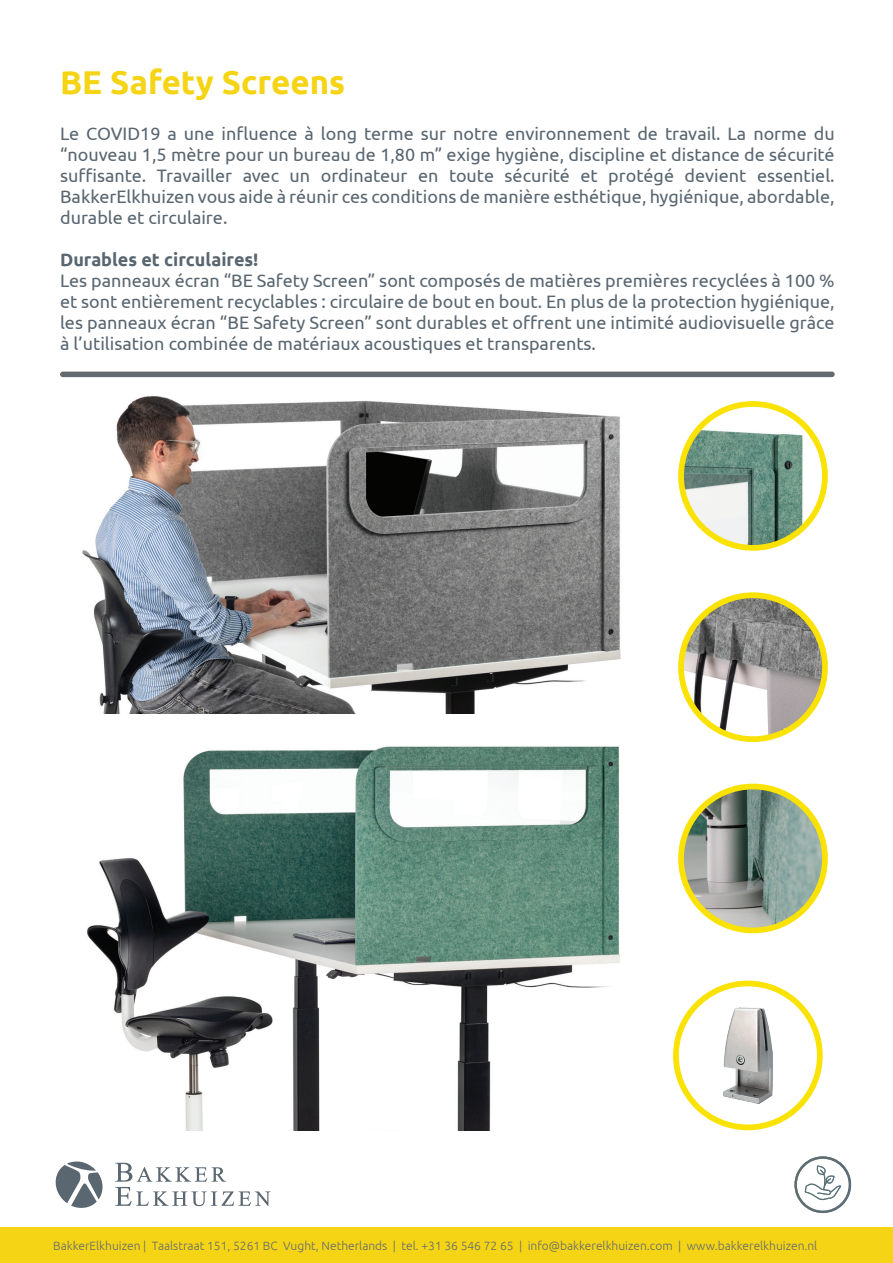
<style>
.page{position:relative;width:893px;height:1263px;background:#fff}
.page>*{position:absolute;margin:0;border:0;box-sizing:border-box;transform-origin:0 0}
.t1{font:700 33px "Ubuntu";color:#f5d416}
.t2{font:18px/21px "Ubuntu";color:#596670;text-align:justify}
.t3{font:700 18px "Ubuntu";color:#596670}
.t4{font:300 12px "Ubuntu";color:#636b70}
</style>
<div class="page">
<div style="left:0;top:1227px;width:893px;height:36px;background:#f5d416"></div>
<svg style="left:794px;top:1156px;width:57px;height:57px"></svg>
<svg style="left:55px;top:1161px;width:48px;height:47px"></svg>
<svg style="left:115px;top:1163px;width:155px;height:43px"></svg>
<div style="left:60px;top:372px;width:775px;height:5px;background:#636b70;border-radius:3px"></div>
<img style="left:87px;top:746px;width:533px;height:384px">
<img style="left:82px;top:396px;width:539px;height:318px">
<img style="left:723px;top:1008px;width:49px;height:95px">
<div style="left:673px;top:980px;width:150px;height:150px;border:6px solid #f9e204;border-radius:50%"></div>
<img style="left:681px;top:595px;width:144px;height:144px;border-radius:72px">
<div style="left:678px;top:592px;width:150px;height:150px;border:6px solid #f9e204;border-radius:50%"></div>
<svg style="left:681px;top:404px;width:144px;height:144px"></svg>
<img style="left:681px;top:417px;width:144px;height:129px">
<div style="left:678px;top:401px;width:150px;height:150px;border:6px solid #f9e204;border-radius:50%"></div>
<img style="left:681px;top:786px;width:144px;height:144px;border-radius:72px">
<div style="left:678px;top:784px;width:150px;height:149px;border:6px solid #f9e204;border-radius:50%"></div>
<h1 class="t1" style="left:60px;top:63px;width:287px">BE Safety Screens</h1>
<p class="t2" style="left:60px;top:122px;width:776px">Le COVID19 a une influence à long terme sur notre environnement de travail. La norme du “nouveau 1,5 mètre pour un bureau de 1,80 m” exige hygiène, discipline et distance de sécurité suffisante. Travailler avec un ordinateur en toute sécurité et protégé devient essentiel.<br>BakkerElkhuizen vous aide à réunir ces conditions de manière esthétique, hygiénique, abordable, durable et circulaire.</p>
<p class="t3" style="left:60px;top:248px;width:200px">Durables et circulaires!</p>
<p class="t2" style="left:60px;top:269px;width:776px">Les panneaux écran “BE Safety Screen” sont composés de matières premières recyclées à 100 % et sont entièrement recyclables : circulaire de bout en bout. En plus de la protection hygiénique, les panneaux écran “BE Safety Screen” sont durables et offrent une intimité audiovisuelle grâce à l’utilisation combinée de matériaux acoustiques et transparents.</p>
<p class="t4" style="left:53px;top:1238px;width:766px">BakkerElkhuizen | Taalstraat 151, 5261 BC Vught, Netherlands | tel. +31 36 546 72 65 | info@bakkerelkhuizen.com | www.bakkerelkhuizen.nl</p>
</div>
